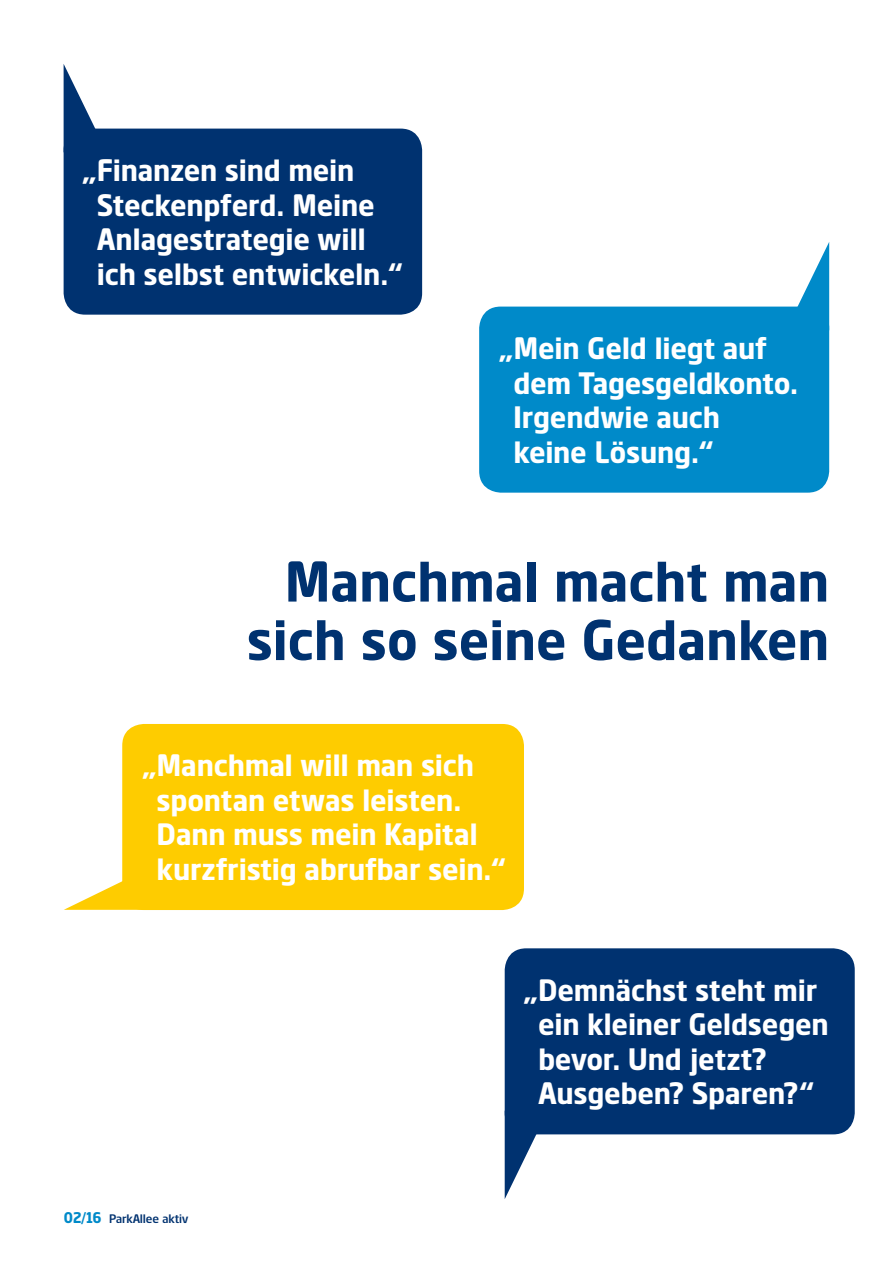
<style>
.page{position:relative;width:893px;height:1263px;background:#fff}
.page>*{position:absolute;margin:0;border:0;box-sizing:border-box;transform-origin:0 0}
.t1{font:700 55.5px/58.5px "Standard Life";color:#003270;text-align:right}
.t2{font:700 30px/34.5px "Standard Life";letter-spacing:-.005em;color:#fff}
.t3{font:12px "Standard Life";color:#003270}
.s1{font-weight:700;font-size:15px;color:#008ac9}
</style>
<div class="page">
<div style="left:479px;top:307px;width:350px;height:186px;background:#008ac9;border-radius:22px"></div>
<svg style="left:786px;top:242px;width:43px;height:82px"></svg>
<div style="left:505px;top:948px;width:350px;height:186px;background:#003270;border-radius:22px"></div>
<svg style="left:505px;top:1117px;width:43px;height:82px"></svg>
<div style="left:64px;top:129px;width:358px;height:186px;background:#003270;border-radius:22px"></div>
<svg style="left:64px;top:64px;width:43px;height:82px"></svg>
<div style="left:122px;top:724px;width:402px;height:186px;background:#fecc00;border-radius:22px"></div>
<svg style="left:64px;top:867px;width:76px;height:43px"></svg>
<p class="t2" style="left:97px;top:153px;width:308px;text-indent:-15px">„Finanzen sind mein<br>Steckenpferd. Meine<br>Anlagestrategie will ich selbst entwickeln.“</p>
<p class="t2" style="left:513px;top:331px;width:286px;text-indent:-14px">„Mein Geld liegt auf dem Tagesgeldkonto.<br>Irgendwie auch keine Lösung.“</p>
<h1 class="t1" style="left:247px;top:552px;width:584px">Manchmal macht man sich so seine Gedanken</h1>
<p class="t2" style="left:157px;top:748px;width:351px;text-indent:-14px">„Manchmal will man sich spontan etwas leisten.<br>Dann muss mein Kapital kurzfristig abrufbar sein.“</p>
<p class="t2" style="left:538px;top:972px;width:292px;text-indent:-15px">„Demnächst steht mir ein kleiner Geldsegen bevor. Und jetzt?<br>Ausgeben? Sparen?“</p>
<p class="t3" style="left:64px;top:1211px;width:126px"><span class="s1">02/16</span> ParkAllee aktiv</p>
</div>
